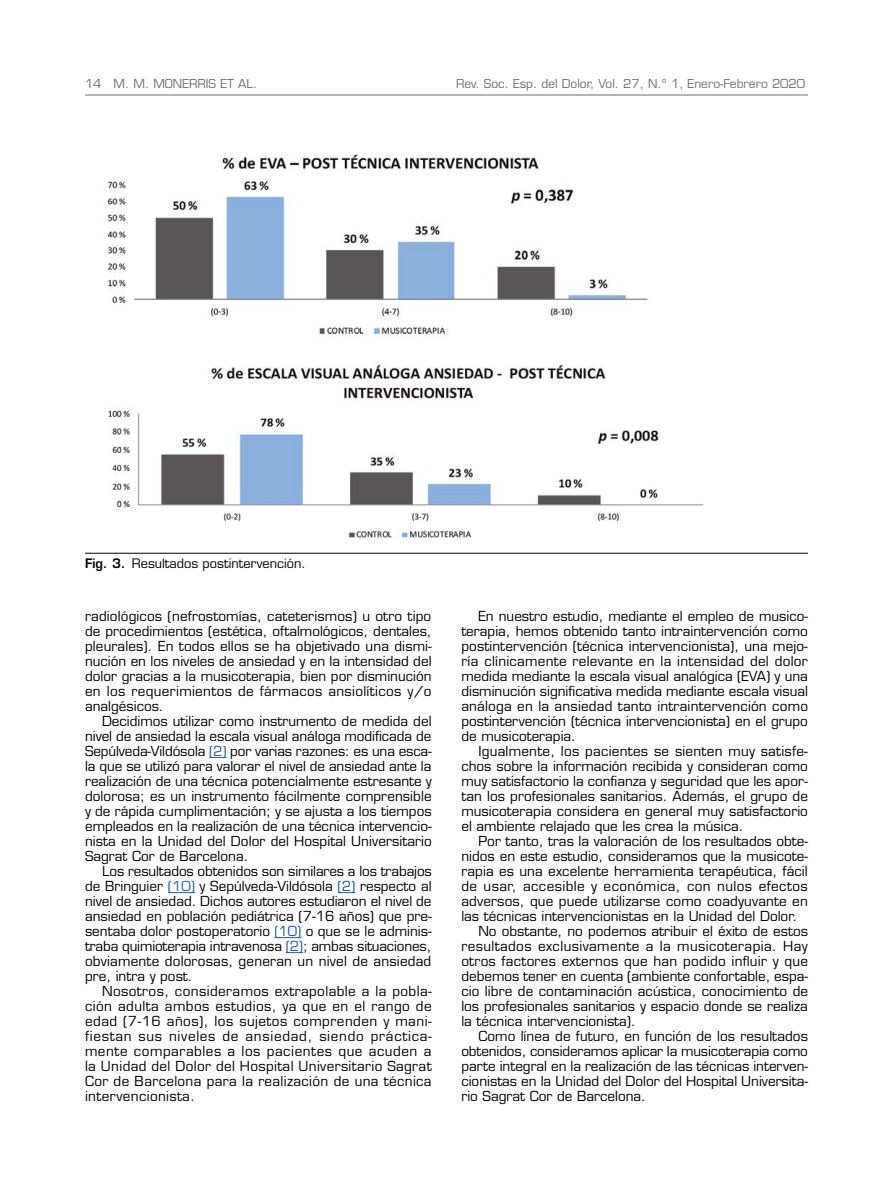
<style>
.page{position:relative;width:893px;height:1191px;background:#fff}
.page>*{position:absolute;margin:0;border:0;box-sizing:border-box;transform-origin:0 0}
.t1{font:13.5px/15px "Eurostile LT Std";color:#000;text-align:justify}
.t2{font:13.5px "Eurostile LT Std";letter-spacing:.03em;color:#000}
.t3{font:13.5px "Eurostile LT Std";letter-spacing:.02em;color:#000}
.t4{font:12.75px "Eurostile LT Std";color:#000}
.t5{font:12px "Eurostile LT Std";color:#706f6f}
.s1{font-weight:600}
.s2{color:#275b9b}
</style>
<div class="page">
<hr style="left:85px;top:95px;width:723px;height:1px;background:#706f6f">
<svg style="left:209px;top:757px;width:17px;height:1px"></svg>
<svg style="left:168px;top:892px;width:27px;height:1px"></svg>
<svg style="left:338px;top:892px;width:17px;height:1px"></svg>
<svg style="left:274px;top:937px;width:27px;height:1px"></svg>
<svg style="left:286px;top:952px;width:17px;height:1px"></svg>
<img style="left:107px;top:154px;width:597px;height:385px">
<hr style="left:85px;top:553px;width:723px;height:1px;background:#000">
<p class="t5" style="left:85px;top:76px;width:174px">14 M. M. MONERRIS ET AL.</p>
<p class="t5" style="left:456px;top:76px;width:350px">Rev. Soc. Esp. del Dolor, Vol. 27, N.º 1, Enero-Febrero 2020</p>
<p class="t4" style="left:85px;top:556px;width:222px"><span class="s1">Fig. 3.</span> Resultados postintervención.</p>
<p class="t1" style="left:85px;top:609px;width:348px">radiológicos (nefrostomías, cateterismos) u otro tipo de procedimientos (estética, oftalmológicos, dentales, pleurales). En todos ellos se ha objetivado una dismi&shy;nución en los niveles de ansiedad y en la intensidad del dolor gracias a la musicoterapia, bien por disminución en los requerimientos de fármacos ansiolíticos y/o analgésicos.</p>
<p class="t1" style="left:85px;top:714px;width:348px;text-indent:17px">Decidimos utilizar como instrumento de medida del nivel de ansiedad la escala visual análoga modificada de Sepúlveda-Vildósola <span class="s2">(2)</span> por varias razones: es una esca&shy;la que se utilizó para valorar el nivel de ansiedad ante la realización de una técnica potencialmente estresante y dolorosa; es un instrumento fácilmente comprensible y de rápida cumplimentación; y se ajusta a los tiempos empleados en la realización de una técnica intervencio&shy;nista en la Unidad del Dolor del Hospital Universitario Sagrat Cor de Barcelona.</p>
<p class="t1" style="left:85px;top:864px;width:348px;text-indent:17px">Los resultados obtenidos son similares a los trabajos de Bringuier <span class="s2">(10)</span> y Sepúlveda-Vildósola <span class="s2">(2)</span> respecto al nivel de ansiedad. Dichos autores estudiaron el nivel de ansiedad en población pediátrica (7-16 años) que pre&shy;sentaba dolor postoperatorio <span class="s2">(10)</span> o que se le adminis&shy;traba quimioterapia intravenosa <span class="s2">(2)</span>; ambas situaciones, obviamente dolorosas, generan un nivel de ansiedad pre, intra y post.</p>
<p class="t1" style="left:85px;top:984px;width:348px;text-indent:17px">Nosotros, consideramos extrapolable a la pobla&shy;ción adulta ambos estudios, ya que en el rango de edad (7-16 años), los sujetos comprenden y mani&shy;fiestan sus niveles de ansiedad, siendo práctica&shy;mente comparables a los pacientes que acuden a la Unidad del Dolor del Hospital Universitario Sagrat Cor de Barcelona para la realización de una técnica intervencionista.</p>
<p class="t1" style="left:461px;top:609px;width:348px;text-indent:17px">En nuestro estudio, mediante el empleo de musico&shy;terapia, hemos obtenido tanto intraintervención como postintervención (técnica intervencionista), una mejo&shy;ría clínicamente relevante en la intensidad del dolor medida mediante la escala visual analógica (EVA) y una disminución significativa medida mediante escala visual análoga en la ansiedad tanto intraintervención como postintervención (técnica intervencionista) en el grupo de musicoterapia.</p>
<p class="t1" style="left:461px;top:744px;width:348px;text-indent:17px">Igualmente, los pacientes se sienten muy satisfe&shy;chos sobre la información recibida y consideran como muy satisfactorio la confianza y seguridad que les apor&shy;tan los profesionales sanitarios. Además, el grupo de musicoterapia considera en general muy satisfactorio el ambiente relajado que les crea la música.</p>
<p class="t1" style="left:478px;top:834px;width:331px">Por tanto, tras la valoración de los resultados obte-</p>
<p class="t1" style="left:461px;top:849px;width:348px">nidos en este estudio, consideramos que la musicote-</p>
<p class="t1" style="left:461px;top:864px;width:348px">rapia es una excelente herramienta terapéutica, fácil</p>
<p class="t2" style="left:461px;top:878px;width:348px">de usar, accesible y económica, con nulos efectos</p>
<p class="t1" style="left:461px;top:893px;width:348px">adversos, que puede utilizarse como coadyuvante en</p>
<p class="t1" style="left:461px;top:908px;width:337px">las técnicas intervencionistas en la Unidad del Dolor.</p>
<p class="t1" style="left:478px;top:923px;width:331px">No obstante, no podemos atribuir el éxito de estos</p>
<p class="t2" style="left:461px;top:938px;width:348px">resultados exclusivamente a la musicoterapia. Hay</p>
<p class="t3" style="left:461px;top:953px;width:348px">otros factores externos que han podido influir y que</p>
<p class="t1" style="left:461px;top:968px;width:348px">debemos tener en cuenta (ambiente confortable, espa-</p>
<p class="t1" style="left:461px;top:983px;width:348px">cio libre de contaminación acústica, conocimiento de</p>
<p class="t1" style="left:461px;top:998px;width:348px">los profesionales sanitarios y espacio donde se realiza</p>
<p class="t1" style="left:461px;top:1013px;width:176px">la técnica intervencionista).</p>
<p class="t1" style="left:478px;top:1028px;width:331px">Como línea de futuro, en función de los resultados</p>
<p class="t1" style="left:461px;top:1043px;width:348px">obtenidos, consideramos aplicar la musicoterapia como</p>
<p class="t1" style="left:461px;top:1058px;width:348px">parte integral en la realización de las técnicas interven-</p>
<p class="t1" style="left:461px;top:1073px;width:348px">cionistas en la Unidad del Dolor del Hospital Universita-</p>
<p class="t1" style="left:461px;top:1088px;width:186px">rio Sagrat Cor de Barcelona.</p>
</div>
